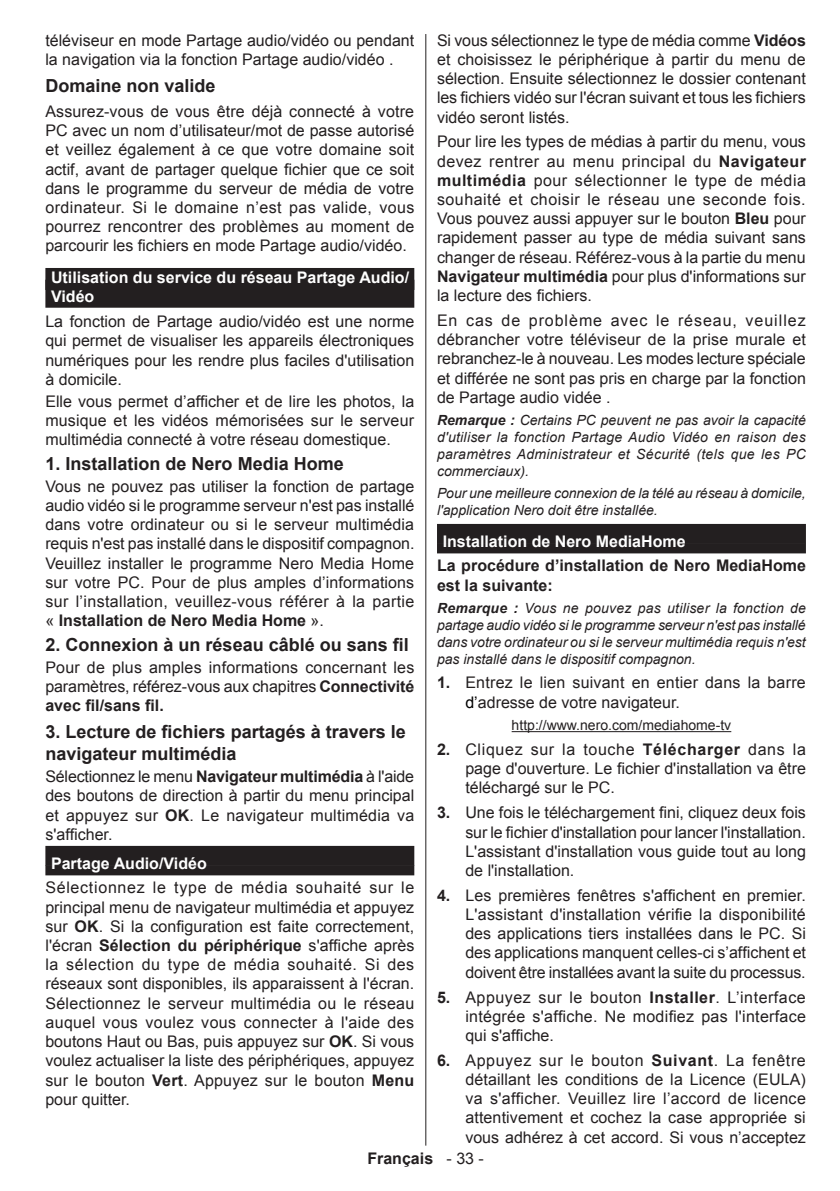
<style>
.page{position:relative;width:840px;height:1191px;background:#fff}
.page>*{position:absolute;margin:0;border:0;box-sizing:border-box;transform-origin:0 0}
.t1{font:700 18px/21.6px "Arial";color:#231f20}
.t2{font:16px/19.2px "Arial";color:#231f20;text-align:justify}
.t3{font:700 16px/19.2px "Arial";color:#fff}
.t4{font:700 16px/19.2px "Arial";color:#231f20}
.t5{font:italic 14px/16.8px "Arial";color:#231f20;text-align:justify}
.t6{font:14px "Arial";color:#231f20}
.s1{font-weight:700}
.s2{color:#000001}
.s3{font-weight:400}
</style>
<div class="page">
<hr style="left:425px;top:34px;width:1px;height:1111px;background:#231f20">
<div style="left:45px;top:268px;width:369px;height:22px;background:#231f20"></div>
<div style="left:45px;top:280px;width:369px;height:28px;background:#231f20"></div>
<div style="left:45px;top:865px;width:369px;height:10px;background:#231f20"></div>
<div style="left:45px;top:846px;width:369px;height:20px;background:#231f20"></div>
<div style="left:437px;top:543px;width:368px;height:10px;background:#231f20"></div>
<div style="left:437px;top:524px;width:368px;height:20px;background:#231f20"></div>
<hr style="left:511px;top:731px;width:219px;height:1px;background:#231f20">
<p class="t2" style="left:45px;top:31px;width:370px">téléviseur en mode Partage audio/vidéo ou pendant la navigation via la fonction Partage audio/vidéo .</p>
<p class="t1" style="left:45px;top:76px;width:172px">Domaine non valide</p>
<p class="t2" style="left:45px;top:102px;width:370px">Assurez-vous de vous être déjà connecté à votre PC avec un nom d’utilisateur/mot de passe autorisé et veillez également à ce que votre domaine soit actif, avant de partager quelque fichier que ce soit dans le programme du serveur de média de votre ordinateur. Si le domaine n’est pas valide, vous pourrez rencontrer des problèmes au moment de parcourir les fichiers en mode Partage audio/vidéo.</p>
<p class="t3" style="left:51px;top:268px;width:359px">Utilisation du service du réseau Partage Audio/<br>Vidéo</p>
<p class="t2" style="left:45px;top:312px;width:370px">La fonction de Partage audio/vidéo est une norme qui permet de visualiser les appareils électroniques numériques pour les rendre plus faciles d'utilisation à domicile.</p>
<p class="t2" style="left:45px;top:392px;width:370px">Elle vous permet d’afficher et de lire les photos, la musique et les vidéos mémorisées sur le serveur multimédia connecté à votre réseau domestique.</p>
<p class="t1" style="left:45px;top:453px;width:300px">1. Installation de Nero Media Home</p>
<p class="t2" style="left:45px;top:477px;width:370px">Vous ne pouvez pas utiliser la fonction de partage audio vidéo si le programme serveur n'est pas installé dans votre ordinateur ou si le serveur multimédia requis n'est pas installé dans le dispositif compagnon.<br>Veuillez installer le programme Nero Media Home sur votre PC. Pour de plus amples d’informations sur l’installation, veuillez-vous référer à la partie « <span class="s1">Installation de Nero Media Home</span> ».</p>
<p class="t1" style="left:45px;top:634px;width:365px">2. Connexion à un réseau câblé ou sans fil</p>
<p class="t2" style="left:45px;top:657px;width:370px">Pour de plus amples informations concernant les paramètres, référez-vous aux chapitres <span class="s1">Connectivité avec fil/sans fil.</span></p>
<p class="t1" style="left:45px;top:722px;width:362px">3. Lecture de fichiers partagés à travers le navigateur multimédia</p>
<p class="t2" style="left:45px;top:767px;width:370px">Sélectionnez le menu <span class="s1">Navigateur multimédia</span> à l'aide des boutons de direction à partir du menu principal et appuyez sur <span class="s1">OK</span>. Le navigateur multimédia va s'afficher.</p>
<p class="t3" style="left:51px;top:854px;width:157px">Partage Audio/Vidéo</p>
<p class="t2" style="left:45px;top:878px;width:370px">Sélectionnez le type de média souhaité sur le principal menu de navigateur multimédia et appuyez sur <span class="s1">OK</span>. Si la configuration est faite correctement, l'écran <span class="s1">Sélection du périphérique</span> s'affiche après la sélection du type de média souhaité. Si des réseaux sont disponibles, ils apparaissent à l'écran.<br>Sélectionnez le serveur multimédia ou le réseau auquel vous voulez vous connecter à l'aide des boutons Haut ou Bas, puis appuyez sur <span class="s1">OK</span>. Si vous voulez actualiser la liste des périphériques, appuyez sur le bouton <span class="s1">Vert</span>. Appuyez sur le bouton <span class="s1">Menu </span>pour quitter.</p>
<p class="t2" style="left:437px;top:31px;width:370px">Si vous sélectionnez le type de média comme <span class="s1">Vidéos </span>et choisissez le périphérique à partir du menu de sélection. Ensuite sélectionnez le dossier contenant les fichiers vidéo sur l'écran suivant et tous les fichiers vidéo seront listés.</p>
<p class="t2" style="left:437px;top:132px;width:370px">Pour lire les types de médias à partir du menu, vous devez rentrer au menu principal du <span class="s1">Navigateur multimédia</span> pour sélectionner le type de média souhaité et choisir le réseau une seconde fois.<br>Vous pouvez aussi appuyer sur le bouton <span class="s1">Bleu</span> pour rapidement passer au type de média suivant sans changer de réseau. Référez-vous à la partie du menu <span class="s1">Navigateur multimédia</span> pour plus d'informations sur la lecture des fichiers.</p>
<p class="t2" style="left:437px;top:311px;width:370px">En cas de problème avec le réseau, veuillez débrancher votre téléviseur de la prise murale et rebranchez-le à nouveau. Les modes lecture spéciale et différée ne sont pas pris en charge par la fonction de Partage audio vidée .</p>
<p class="t5" style="left:437px;top:412px;width:370px"><span class="s1">Remarque :</span> Certains PC peuvent ne pas avoir la capacité d'utiliser la fonction Partage Audio Vidéo en raison des paramètres Administrateur et Sécurité (tels que les PC commerciaux).</p>
<p class="t5" style="left:437px;top:485px;width:370px">Pour une meilleure connexion de la télé au réseau à domicile, l'application Nero doit être installée.</p>
<p class="t3" style="left:442px;top:532px;width:244px">Installation de Nero MediaHome</p>
<p class="t4" style="left:437px;top:557px;width:370px">La procédure d’installation de Nero MediaHome est la suivante:</p>
<p class="t5" style="left:437px;top:600px;width:370px"><span class="s1">Remarque :</span> Vous ne pouvez pas utiliser la fonction de partage audio vidéo si le programme serveur n'est pas installé dans votre ordinateur ou si le serveur multimédia requis n'est pas installé dans le dispositif compagnon.</p>
<p class="t2" style="left:465px;top:673px;width:342px;text-indent:-28px"><span class="s1">1.</span> Entrez le lien suivant en entier dans la barre <span class="s2">d’</span>adresse de votre navigateur.</p>
<p class="t6" style="left:511px;top:716px;width:221px">http://www.nero.com/mediahome-tv</p>
<p class="t2" style="left:465px;top:740px;width:342px;text-indent:-28px"><span class="s1">2.</span> Cliquez sur la touche <span class="s1">Télécharger</span> dans la page d'ouverture. Le fichier d'installation va être téléchargé sur le PC.</p>
<p class="t2" style="left:465px;top:803px;width:342px;text-indent:-28px"><span class="s1">3.</span> Une fois le téléchargement fini, cliquez deux fois sur le fichier d'installation pour lancer l'installation.<br>L'assistant d'installation vous guide tout au long de l'installation.</p>
<p class="t2" style="left:465px;top:885px;width:342px;text-indent:-28px"><span class="s1">4.</span> Les premières fenêtres s'affichent en premier.<br>L'assistant d'installation vérifie la disponibilité des applications tiers installées dans le PC. Si des applications manquent celles-ci s’affichent et doivent être installées avant la suite du processus.</p>
<p class="t2" style="left:465px;top:987px;width:342px;text-indent:-28px"><span class="s1">5.</span> Appuyez sur le bouton <span class="s1">Installer</span>. L’interface intégrée s'affiche. Ne modifiez pas l'interface qui s'affiche.</p>
<p class="t2" style="left:465px;top:1050px;width:342px;text-indent:-28px"><span class="s1">6.</span> Appuyez sur le bouton <span class="s1">Suivant</span>. La fenêtre détaillant les conditions de la Licence (EULA) va s'afficher. Veuillez lire l’accord de licence attentivement et cochez la case appropriée si vous adhérez à cet accord. Si vous n’acceptez</p>
<p class="t4" style="left:367px;top:1149px;width:118px">Français <span class="s3">- 33 -</span></p>
</div>
